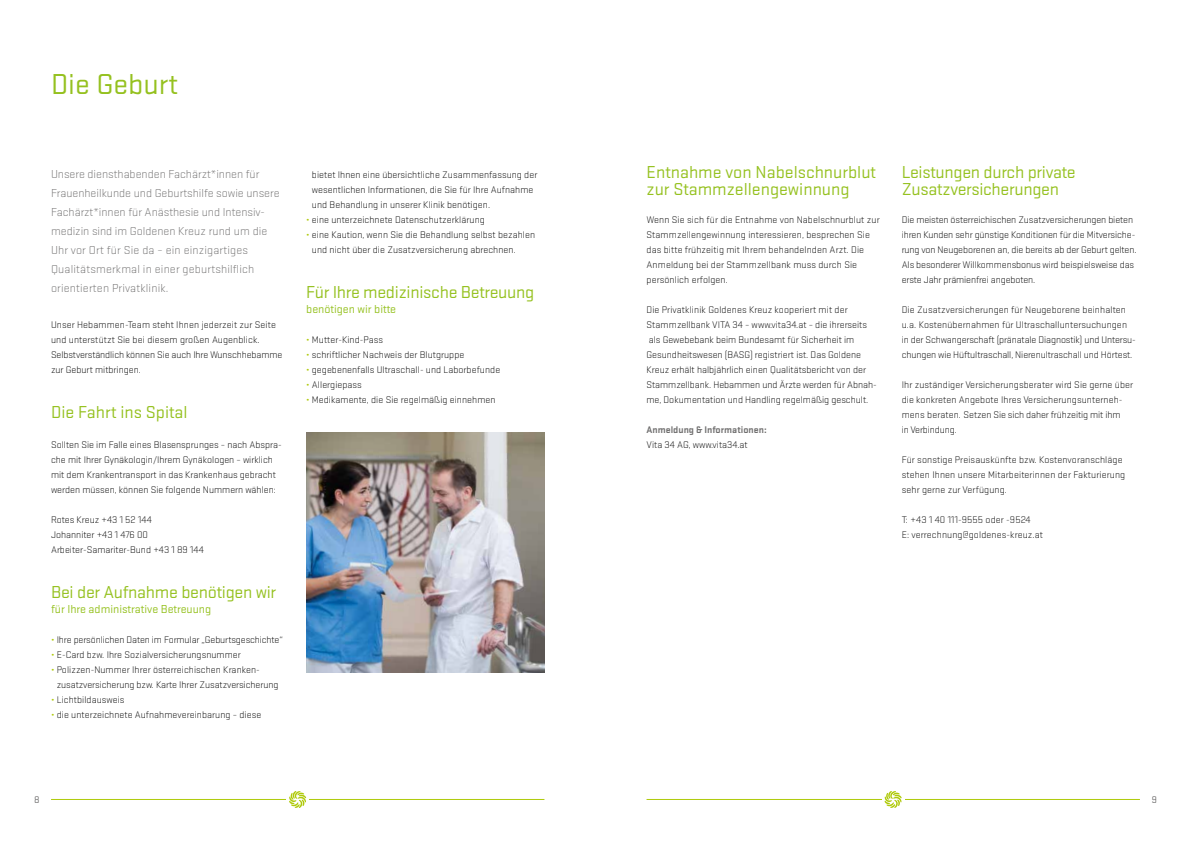
<style>
.page{position:relative;width:1191px;height:842px;background:#fff}
.page>*{position:absolute;margin:0;border:0;box-sizing:border-box;transform-origin:0 0}
.t1{font:30px "Stratum 2";color:#95c11f}
.t2{font:18px/17px "Stratum 2";letter-spacing:-.015em;color:#95c11f}
.t3{font:300 12px/19px "Stratum 2";color:#706f6f}
.t4{font:12px "Stratum 2";color:#95c11f}
.t5{font:300 10px/15px "Stratum 2";letter-spacing:.005em;color:#000}
.t6{font:700 10px "Stratum 2";color:#706f6f}
.t7{font:10px "Stratum 2";color:#706f6f}
.s1{color:#afca0b}
</style>
<div class="page">
<img style="left:306px;top:432px;width:238px;height:240px">
<hr style="left:646px;top:799px;width:494px;height:1px;background:#afca0b">
<div style="left:882px;top:789px;width:22px;height:20px;background:#fff"></div>
<svg style="left:884px;top:791px;width:17px;height:17px"></svg>
<hr style="left:51px;top:799px;width:493px;height:1px;background:#afca0b">
<div style="left:286px;top:789px;width:23px;height:20px;background:#fff"></div>
<svg style="left:289px;top:791px;width:17px;height:17px"></svg>
<h1 class="t1" style="left:51px;top:64px;width:128px">Die Geburt</h1>
<p class="t3" style="left:51px;top:164px;width:230px">Unsere diensthabenden Fachärzt*innen für Frauenheilkunde und Geburtshilfe sowie unsere Fachärzt*innen für Anästhesie und Intensiv&shy;medizin sind im Goldenen Kreuz rund um die Uhr vor Ort für Sie da – ein einzigartiges Qualitätsmerkmal in einer geburtshilflich orientierten Privatklinik.</p>
<p class="t5" style="left:51px;top:316px;width:233px">Unser Hebammen-Team steht Ihnen jederzeit zur Seite und unterstützt Sie bei diesem großen Augenblick.<br>Selbstverständlich können Sie auch Ihre Wunschhebamme zur Geburt mitbringen.</p>
<h2 class="t2" style="left:51px;top:402px;width:138px">Die Fahrt ins Spital</h2>
<p class="t5" style="left:51px;top:436px;width:232px">Sollten Sie im Falle eines Blasensprunges – nach Abspra&shy;che mit Ihrer Gynäkologin/Ihrem Gynäkologen – wirklich mit dem Krankentransport in das Krankenhaus gebracht werden müssen, können Sie folgende Nummern wählen:</p>
<p class="t5" style="left:51px;top:511px;width:154px">Rotes Kreuz +43 1 52 144<br>Johanniter +43 1 476 00<br>Arbeiter-Samariter-Bund +43 1 89 144</p>
<h2 class="t2" style="left:51px;top:582px;width:227px">Bei der Aufnahme benötigen wir</h2>
<p class="t4" style="left:51px;top:601px;width:162px">für Ihre administrative Betreuung</p>
<p class="t5" style="left:51px;top:631px;width:233px"><span class="s1">•</span> Ihre persönlichen Daten im Formular „Geburtsgeschichte“</p>
<p class="t5" style="left:51px;top:646px;width:191px"><span class="s1">•</span> E-Card bzw. Ihre Sozialversicherungsnummer</p>
<p class="t5" style="left:57px;top:661px;width:223px;text-indent:-6px"><span class="s1">•</span> Polizzen-Nummer Ihrer österreichischen Kranken&shy;zusatzversicherung bzw. Karte Ihrer Zusatzversicherung</p>
<p class="t5" style="left:51px;top:691px;width:75px"><span class="s1">•</span> Lichtbildausweis</p>
<p class="t5" style="left:51px;top:706px;width:212px"><span class="s1">•</span> die unterzeichnete Aufnahmevereinbarung – diese</p>
<p class="t5" style="left:312px;top:166px;width:227px">bietet Ihnen eine übersichtliche Zusammenfassung der wesentlichen Informationen, die Sie für Ihre Aufnahme und Behandlung in unserer Klinik benötigen.</p>
<p class="t5" style="left:306px;top:211px;width:180px"><span class="s1">•</span> eine unterzeichnete Datenschutzerklärung</p>
<p class="t5" style="left:312px;top:226px;width:225px;text-indent:-6px"><span class="s1">•</span> eine Kaution, wenn Sie die Behandlung selbst bezahlen und nicht über die Zusatzversicherung abrechnen.</p>
<h2 class="t2" style="left:306px;top:282px;width:229px">Für Ihre medizinische Betreuung</h2>
<p class="t4" style="left:306px;top:301px;width:91px">benötigen wir bitte</p>
<p class="t5" style="left:306px;top:331px;width:78px"><span class="s1">•</span> Mutter-Kind-Pass</p>
<p class="t5" style="left:306px;top:346px;width:160px"><span class="s1">•</span> schriftlicher Nachweis der Blutgruppe</p>
<p class="t5" style="left:306px;top:361px;width:195px"><span class="s1">•</span> gegebenenfalls Ultraschall- und Laborbefunde</p>
<p class="t5" style="left:306px;top:376px;width:57px"><span class="s1">•</span> Allergiepass</p>
<p class="t5" style="left:306px;top:391px;width:191px"><span class="s1">•</span> Medikamente, die Sie regelmäßig einnehmen</p>
<h2 class="t2" style="left:646px;top:162px;width:231px">Entnahme von Nabelschnurblut zur Stammzellengewinnung</h2>
<p class="t5" style="left:646px;top:211px;width:235px">Wenn Sie sich für die Entnahme von Nabelschnurblut zur Stammzellengewinnung interessieren, besprechen Sie das bitte frühzeitig mit Ihrem behandelnden Arzt. Die Anmeldung bei der Stammzellbank muss durch Sie persönlich erfolgen.</p>
<p class="t5" style="left:646px;top:301px;width:232px">Die Privatklinik Goldenes Kreuz kooperiert mit der Stammzellbank VITA 34 – www.vita34.at – die ihrerseits als Gewebebank beim Bundesamt für Sicherheit im Gesundheitswesen (BASG) registriert ist. Das Goldene Kreuz erhält halbjährlich einen Qualitätsbericht von der Stammzellbank. Hebammen und Ärzte werden für Abnah&shy;me, Dokumentation und Handling regelmäßig geschult.</p>
<p class="t6" style="left:646px;top:422px;width:122px">Anmeldung &amp; Informationen:</p>
<p class="t5" style="left:646px;top:436px;width:103px">Vita 34 AG, www.vita34.at</p>
<h2 class="t2" style="left:901px;top:162px;width:175px">Leistungen durch private<br>Zusatzversicherungen</h2>
<p class="t5" style="left:901px;top:211px;width:236px">Die meisten österreichischen Zusatzversicherungen bieten ihren Kunden sehr günstige Konditionen für die Mitversiche&shy;rung von Neugeborenen an, die bereits ab der Geburt gelten.<br>Als besonderer Willkommensbonus wird beispielsweise das erste Jahr prämienfrei angeboten.</p>
<p class="t5" style="left:901px;top:301px;width:235px">Die Zusatzversicherungen für Neugeborene beinhalten u.a. Kostenübernahmen für Ultraschalluntersuchungen in der Schwangerschaft (pränatale Diagnostik) und Untersu&shy;chungen wie Hüftultraschall, Nierenultraschall und Hörtest.</p>
<p class="t5" style="left:901px;top:376px;width:233px">Ihr zuständiger Versicherungsberater wird Sie gerne über die konkreten Angebote Ihres Versicherungsunterneh&shy;mens beraten. Setzen Sie sich daher frühzeitig mit ihm<br>in Verbindung.</p>
<p class="t5" style="left:901px;top:451px;width:225px">Für sonstige Preisauskünfte bzw. Kostenvoranschläge stehen Ihnen unsere Mitarbeiterinnen der Fakturierung sehr gerne zur Verfügung.</p>
<p class="t5" style="left:901px;top:511px;width:143px">T: +43 1 40 111-9555 oder -9524<br>E: verrechnung@goldenes-kreuz.at</p>
<p class="t7" style="left:34px;top:793px;width:7px">8</p>
<p class="t7" style="left:1151px;top:793px;width:7px">9</p>
</div>
